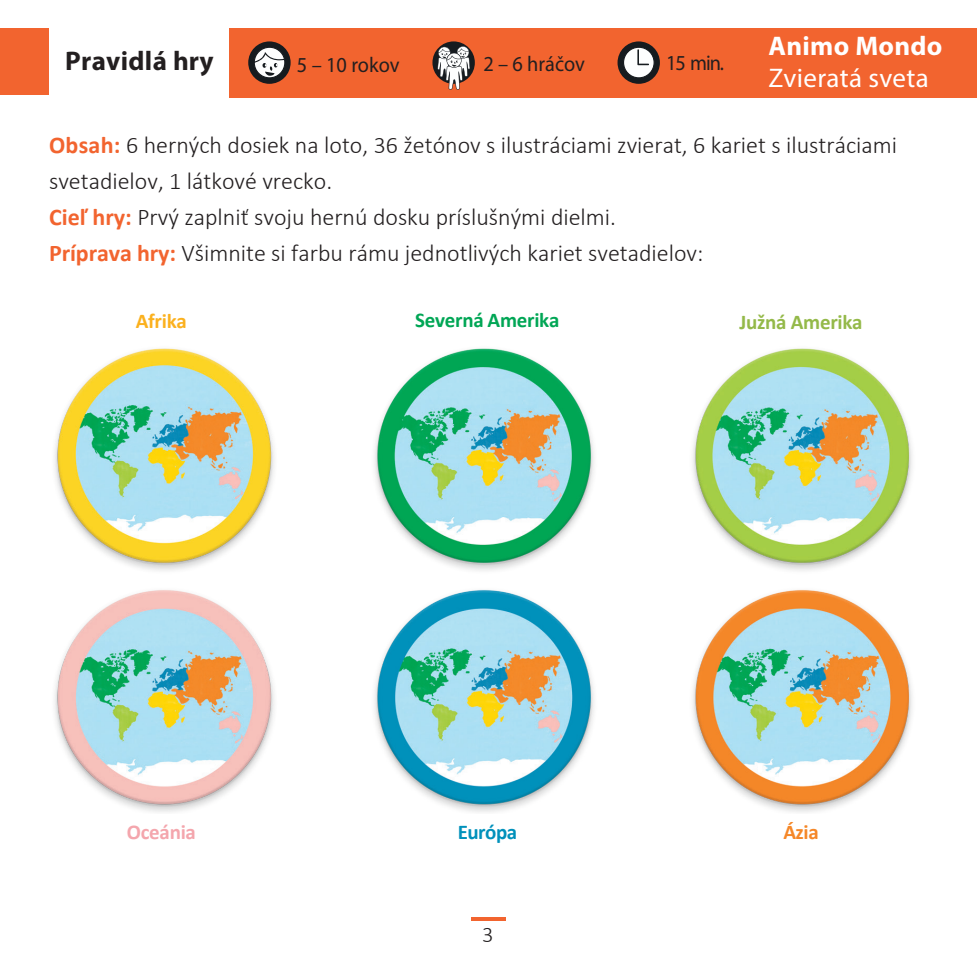
<style>
.page{position:relative;width:978px;height:978px;background:#fff}
.page>*{position:absolute;margin:0;border:0;box-sizing:border-box;transform-origin:0 0}
.t1{font:27px "Myriad Pro";letter-spacing:.01em;color:#fff}
.t2{font:700 27px "Myriad Pro";letter-spacing:.01em;color:#231f20}
.t3{font:700 27px "Myriad Pro";letter-spacing:.01em;color:#fff}
.t4{font:300 24px/36px "Calibri";color:#231f20}
.t5{font:300 22.5px "Calibri";color:#231f20}
.t6{font:21.3px "Myriad Pro";color:#231f20;scale:.95 1}
.t7{font:700 21px "Calibri";letter-spacing:-.015em;color:#00a655}
.t8{font:700 21px "Calibri";letter-spacing:-.015em;color:#94b949}
.t9{font:700 21px "Calibri";letter-spacing:-.01em;color:#f4a6ad}
.t10{font:700 21px "Calibri";letter-spacing:-.015em;color:#fbb11e}
.t11{font:700 21px "Calibri";letter-spacing:-.025em;color:#0091bb}
.t12{font:700 21px "Calibri";color:#f58728}
.s1{font-weight:700;color:#f2642f}
</style>
<div class="page">
<div style="left:230px;top:28px;width:747px;height:69px;background:#f2642f"></div>
<div style="left:0;top:28px;width:49px;height:67px;background:#f2642f"></div>
<div style="left:248px;top:41px;width:43px;height:43px;background:#161b1f;border-radius:50%"></div>
<svg style="left:254px;top:47px;width:31px;height:31px"></svg>
<svg style="left:432px;top:41px;width:43px;height:43px"></svg>
<svg style="left:437px;top:46px;width:33px;height:44px"></svg>
<svg style="left:617px;top:41px;width:43px;height:43px"></svg>
<svg style="left:623px;top:47px;width:32px;height:31px"></svg>
<hr style="left:471px;top:917px;width:34px;height:4px;background:#f2642f">
<img style="left:54px;top:348px;width:858px;height:464px">
<p class="t2" style="left:65px;top:45px;width:150px">Pravidlá hry</p>
<p class="t6" style="left:297px;top:52px;width:109px">5 – 10 rokov</p>
<p class="t6" style="left:483px;top:51px;width:109px">2 – 6 hráčov</p>
<p class="t6" style="left:666px;top:49px;width:63px">15 min.</p>
<p class="t3" style="left:768px;top:30px;width:176px">Animo Mondo</p>
<p class="t1" style="left:768px;top:62px;width:162px">Zvieratá sveta</p>
<p class="t4" style="left:49px;top:127px;width:849px"><span class="s1">Obsah:</span> 6 herných dosiek na loto, 36 žetónov s ilustráciami zvierat, 6 kariet s ilustráciami svetadielov, 1 látkové vrecko.<br><span class="s1">Cieľ hry:</span> Prvý zaplniť svoju hernú dosku príslušnými dielmi.<br><span class="s1">Príprava hry:</span> Všimnite si farbu rámu jednotlivých kariet svetadielov:</p>
<p class="t10" style="left:136px;top:306px;width:53px">Afrika</p>
<p class="t7" style="left:415px;top:306px;width:146px">Severná Amerika</p>
<p class="t8" style="left:739px;top:307px;width:125px">Južná Amerika</p>
<p class="t9" style="left:127px;top:817px;width:71px">Oceánia</p>
<p class="t11" style="left:458px;top:817px;width:61px">Európa</p>
<p class="t12" style="left:783px;top:817px;width:37px">Ázia</p>
<p class="t5" style="left:482px;top:921px;width:13px">3</p>
</div>
